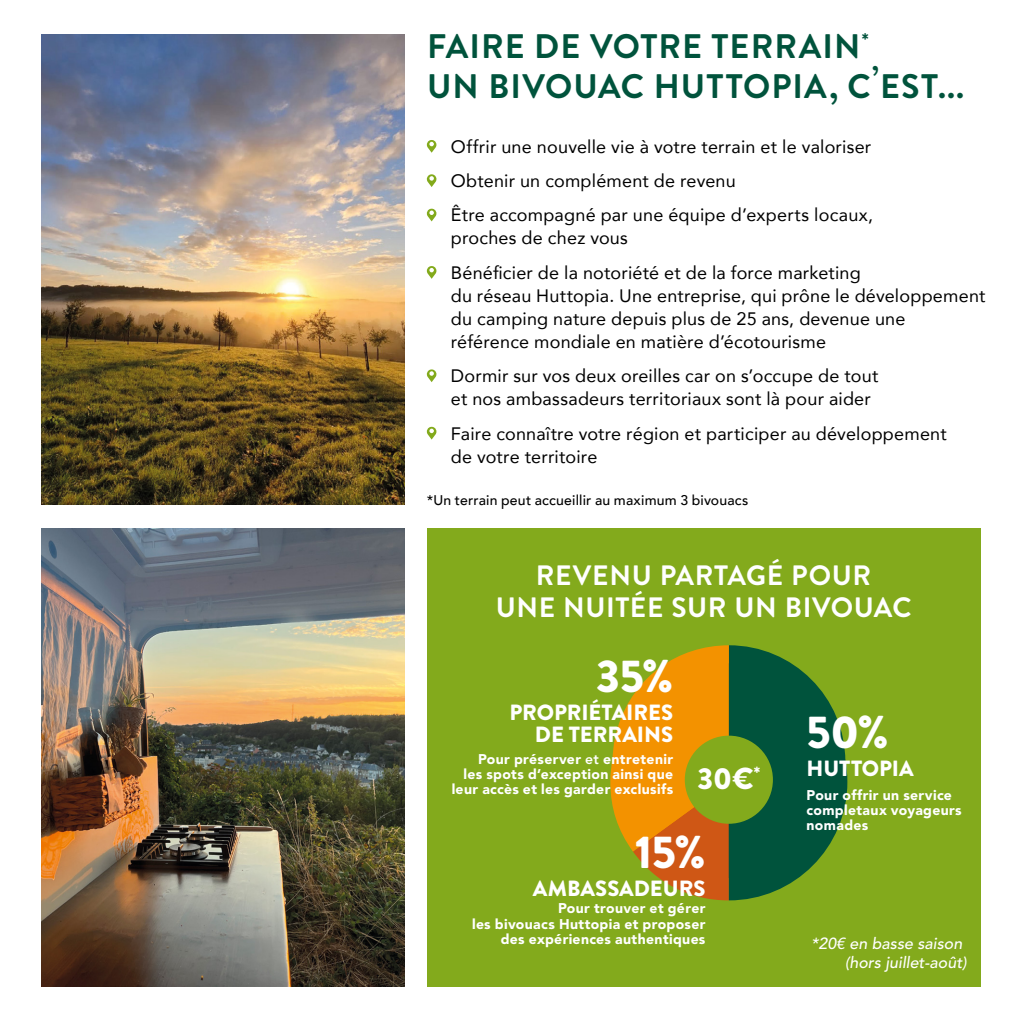
<style>
.page{position:relative;width:1021px;height:1021px;background:#fff}
.page>*{position:absolute;margin:0;border:0;box-sizing:border-box;transform-origin:0 0}
.t1{font:900 46px "Brandon Grotesque";color:#fff}
.t2{font:700 34px/40px "Brandon Grotesque";letter-spacing:.03em;color:#00533c}
.t3{font:900 30.4px "Brandon Grotesque";color:#fff}
.t4{font:700 28px/32px "Brandon Grotesque";letter-spacing:.025em;color:#fff;text-align:center}
.t5{font:900 22px/22px "Brandon Grotesque";letter-spacing:-.005em;color:#fff;text-align:right}
.t6{font:18px/23px "Avenir";letter-spacing:.01em;color:#000}
.t7{font:italic 500 16px/19.2px "Avenir LT Std";color:#fff;text-align:right}
.t8{font:900 14px/15.2px "Avenir LT Std";letter-spacing:.025em;color:#fff;text-align:right}
.t9{font:500 14px "Avenir";letter-spacing:.015em;color:#000}
.s1{font-weight:800}
</style>
<div class="page">
<img style="left:41px;top:34px;width:363px;height:470px">
<img style="left:41px;top:528px;width:363px;height:458px">
<div style="left:427px;top:528px;width:553px;height:458px;background:#83aa1c"></div>
<svg style="left:610px;top:645px;width:237px;height:255px"></svg>
<div style="left:684px;top:735px;width:89px;height:88px;background:#83aa1c;border-radius:50%"></div>
<svg style="left:426px;top:140px;width:11px;height:13px"></svg>
<svg style="left:426px;top:174px;width:11px;height:13px"></svg>
<svg style="left:426px;top:209px;width:11px;height:12px"></svg>
<svg style="left:426px;top:266px;width:11px;height:13px"></svg>
<svg style="left:426px;top:369px;width:11px;height:13px"></svg>
<svg style="left:426px;top:427px;width:11px;height:12px"></svg>
<h2 class="t2" style="left:427px;top:27px;width:538px">FAIRE DE VOTRE TERRAIN<sup>*<br></sup>UN BIVOUAC HUTTOPIA, C’EST...</h2>
<p class="t6" style="left:451px;top:129px;width:423px;line-height:34.4px">Offrir une nouvelle vie à votre terrain et le valoriser<br>Obtenir un complément de revenu<br>Être accompagné par une équipe d’experts locaux,</p>
<p class="t6" style="left:451px;top:220px;width:411px;line-height:34.4px">proches de chez vous<br>Bénéficier de la notoriété et de la force marketing</p>
<p class="t6" style="left:451px;top:283px;width:536px">du réseau Huttopia. Une entreprise, qui prône le développement du camping nature depuis plus de 25 ans, devenue une référence mondiale en matière d’écotourisme</p>
<p class="t6" style="left:451px;top:364px;width:429px">Dormir sur vos deux oreilles car on s’occupe de tout et nos ambassadeurs territoriaux sont là pour aider</p>
<p class="t6" style="left:451px;top:421px;width:497px">Faire connaître votre région et participer au développement de votre territoire</p>
<p class="t9" style="left:427px;top:488px;width:323px">*Un terrain peut accueillir au maximum 3 bivouacs</p>
<h3 class="t4" style="left:495px;top:559px;width:417px">REVENU PARTAGÉ POUR<br>UNE NUITÉE SUR UN BIVOUAC</h3>
<h1 class="t1" style="left:596px;top:643px;width:79px">35%</h1>
<p class="t5" style="left:509px;top:701px;width:165px">PROPRIÉTAIRES<br>DE TERRAINS</p>
<p class="t8" style="left:451px;top:751px;width:223px">Pour préserver <span class="s1">et</span> entretenir<br>les spots d’exception ainsi que leur accès et les garder exclusifs</p>
<h3 class="t3" style="left:697px;top:757px;width:64px">30€<sup>*</sup></h3>
<h1 class="t1" style="left:635px;top:819px;width:72px">15%</h1>
<p class="t5" style="left:533px;top:878px;width:174px">AMBASSADEURS</p>
<p class="t8" style="left:472px;top:901px;width:235px">Pour trouver et gérer<br>les bivouacs Huttopia et proposer des expériences authentiques</p>
<h1 class="t1" style="left:806px;top:700px;width:83px">50%</h1>
<p class="t5" style="left:806px;top:757px;width:109px">HUTTOPIA</p>
<p class="t8" style="left:806px;top:787px;width:157px;text-align:left">Pour offrir un service completaux voyageurs nomades</p>
<p class="t7" style="left:811px;top:934px;width:157px">*20€ en basse saison (hors juillet-août)</p>
</div>
